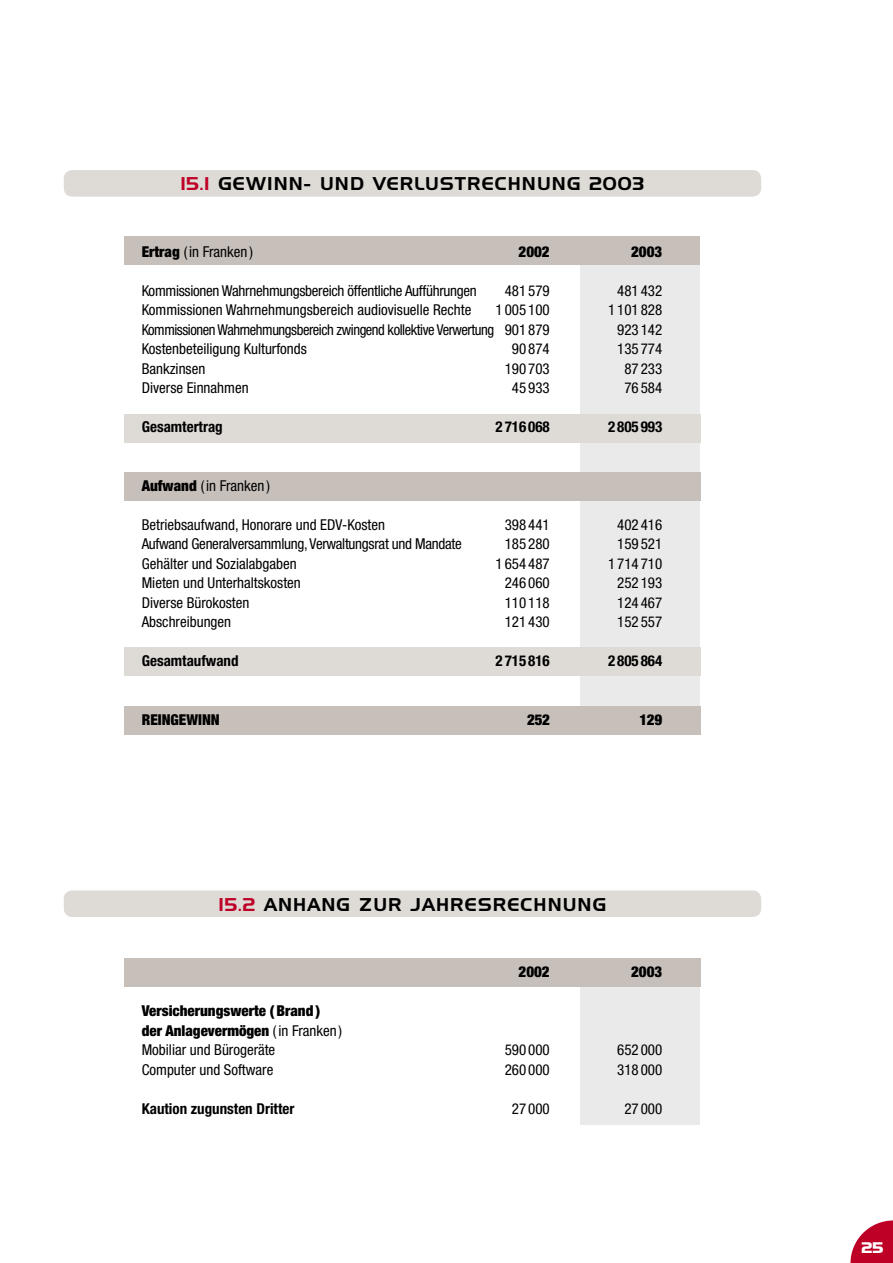
<style>
.page{position:relative;width:893px;height:1263px;background:#fff}
.page>*{position:absolute;margin:0;border:0;box-sizing:border-box;transform-origin:0 0}
.Sous-titre{font:18px "Handel Gothic";letter-spacing:.06em;color:#000}
.Texte_cond{font:condensed 15px "Helvetica Neue";color:#000}
.Texte_cond-2{font:condensed 15px "Helvetica Neue";letter-spacing:-.02em;color:#000}
.Texte_cond-3{font:900 condensed 15px "Helvetica Neue";color:#000}
.Texte_cond-4{font:700 condensed 15px "Helvetica Neue";color:#000}
.Texte_cond-5{font:condensed 15px "Helvetica Neue";letter-spacing:-.03em;color:#000}
.t1{font:700 15px "Handel Gothic";color:#fff}
.s1{color:#be0027}
.s2{font-weight:900}
.s3{font-weight:400}
</style>
<div class="page">
<svg style="left:850px;top:1220px;width:43px;height:43px"></svg>
<div style="left:580px;top:958px;width:120px;height:167px;background:#eaeaea"></div>
<div style="left:124px;top:958px;width:576px;height:28px;background:#c7c0ba"></div>
<div style="left:580px;top:238px;width:120px;height:478px;background:#eaeaea"></div>
<div style="left:124px;top:648px;width:576px;height:28px;background:#dedad6"></div>
<div style="left:124px;top:706px;width:576px;height:28px;background:#c7c0ba"></div>
<div style="left:124px;top:472px;width:576px;height:28px;background:#c7c0ba"></div>
<div style="left:124px;top:414px;width:576px;height:28px;background:#dedad6"></div>
<div style="left:125px;top:236px;width:575px;height:29px;background:#c7c0ba"></div>
<div style="left:64px;top:170px;width:697px;height:27px;background:#dedad6"></div>
<div style="left:64px;top:890px;width:697px;height:27px;background:#dedad6"></div>
<p class="Sous-titre" style="left:181px;top:173px;width:465px"><span class="s1">15.1</span> GEWINN- UND VERLUSTRECHNUNG 2003</p>
<p class="Texte_cond" style="left:142px;top:243px;width:113px"><span class="s2">Ertrag</span> ( in Franken )</p>
<p class="Texte_cond-3" style="left:519px;top:242px;width:33px">2002</p>
<p class="Texte_cond-3" style="left:631px;top:242px;width:33px">2003</p>
<p class="Texte_cond-2" style="left:142px;top:282px;width:336px">Kommissionen Wahrnehmungsbereich öffentliche Aufführungen</p>
<p class="Texte_cond" style="left:505px;top:282px;width:47px">481 579</p>
<p class="Texte_cond" style="left:617px;top:282px;width:47px">481 432</p>
<p class="Texte_cond" style="left:142px;top:301px;width:331px">Kommissionen Wahrnehmungsbereich audiovisuelle Rechte</p>
<p class="Texte_cond" style="left:496px;top:301px;width:56px">1 005 100</p>
<p class="Texte_cond" style="left:608px;top:301px;width:56px">1 101 828</p>
<p class="Texte_cond-5" style="left:142px;top:321px;width:410px">Kommissionen Wahrnehmungsbereich zwingend kollektive Verwertung 901 879</p>
<p class="Texte_cond" style="left:617px;top:321px;width:47px">923 142</p>
<p class="Texte_cond" style="left:142px;top:340px;width:167px">Kostenbeteiligung Kulturfonds</p>
<p class="Texte_cond" style="left:512px;top:340px;width:39px">90 874</p>
<p class="Texte_cond" style="left:617px;top:340px;width:47px">135 774</p>
<p class="Texte_cond" style="left:142px;top:360px;width:65px">Bankzinsen</p>
<p class="Texte_cond" style="left:505px;top:360px;width:47px">190 703</p>
<p class="Texte_cond" style="left:624px;top:360px;width:39px">87 233</p>
<p class="Texte_cond" style="left:142px;top:379px;width:108px">Diverse Einnahmen</p>
<p class="Texte_cond" style="left:512px;top:379px;width:39px">45 933</p>
<p class="Texte_cond" style="left:624px;top:379px;width:39px">76 584</p>
<p class="Texte_cond-4" style="left:142px;top:418px;width:83px">Gesamtertrag</p>
<p class="Texte_cond-4" style="left:496px;top:418px;width:56px">2 716 068</p>
<p class="Texte_cond-4" style="left:608px;top:418px;width:56px">2 805 993</p>
<p class="Texte_cond" style="left:142px;top:477px;width:130px"><span class="s2">Aufwand</span> ( in Franken )</p>
<p class="Texte_cond" style="left:142px;top:516px;width:245px">Betriebsaufwand, Honorare und EDV-Kosten</p>
<p class="Texte_cond" style="left:505px;top:516px;width:47px">398 441</p>
<p class="Texte_cond" style="left:617px;top:516px;width:47px">402 416</p>
<p class="Texte_cond-2" style="left:142px;top:535px;width:322px">Aufwand Generalversammlung, Verwaltungsrat und Mandate</p>
<p class="Texte_cond" style="left:505px;top:535px;width:47px">185 280</p>
<p class="Texte_cond" style="left:617px;top:535px;width:47px">159 521</p>
<p class="Texte_cond" style="left:142px;top:555px;width:156px">Gehälter und Sozialabgaben</p>
<p class="Texte_cond" style="left:496px;top:555px;width:56px">1 654 487</p>
<p class="Texte_cond" style="left:608px;top:555px;width:56px">1 714 710</p>
<p class="Texte_cond" style="left:142px;top:574px;width:161px">Mieten und Unterhaltskosten</p>
<p class="Texte_cond" style="left:505px;top:574px;width:47px">246 060</p>
<p class="Texte_cond" style="left:617px;top:574px;width:47px">252 193</p>
<p class="Texte_cond" style="left:142px;top:594px;width:109px">Diverse Bürokosten</p>
<p class="Texte_cond" style="left:505px;top:594px;width:47px">110 118</p>
<p class="Texte_cond" style="left:617px;top:594px;width:47px">124 467</p>
<p class="Texte_cond" style="left:142px;top:613px;width:91px">Abschreibungen</p>
<p class="Texte_cond" style="left:505px;top:613px;width:47px">121 430</p>
<p class="Texte_cond" style="left:617px;top:613px;width:47px">152 557</p>
<p class="Texte_cond-4" style="left:142px;top:652px;width:98px">Gesamtaufwand</p>
<p class="Texte_cond-4" style="left:496px;top:652px;width:56px">2 715 816</p>
<p class="Texte_cond-4" style="left:608px;top:652px;width:56px">2 805 864</p>
<p class="Texte_cond-3" style="left:142px;top:710px;width:80px">REINGEWINN</p>
<p class="Texte_cond-3" style="left:527px;top:710px;width:24px">252</p>
<p class="Texte_cond-3" style="left:639px;top:710px;width:24px">129</p>
<p class="Sous-titre" style="left:219px;top:893px;width:389px"><span class="s1">15.2</span> ANHANG ZUR JAHRESRECHNUNG</p>
<p class="Texte_cond-3" style="left:519px;top:962px;width:33px">2002</p>
<p class="Texte_cond-3" style="left:631px;top:962px;width:33px">2003</p>
<p class="Texte_cond-3" style="left:142px;top:1001px;width:180px">Versicherungswerte ( Brand )</p>
<p class="Texte_cond-3" style="left:142px;top:1021px;width:202px">der Anlagevermögen <span class="s3">( in Franken )</span></p>
<p class="Texte_cond" style="left:142px;top:1041px;width:135px">Mobiliar und Bürogeräte</p>
<p class="Texte_cond" style="left:505px;top:1041px;width:47px">590 000</p>
<p class="Texte_cond" style="left:617px;top:1041px;width:47px">652 000</p>
<p class="Texte_cond" style="left:142px;top:1060px;width:133px">Computer und Software</p>
<p class="Texte_cond" style="left:505px;top:1060px;width:47px">260 000</p>
<p class="Texte_cond" style="left:617px;top:1060px;width:47px">318 000</p>
<p class="Texte_cond-4" style="left:142px;top:1099px;width:154px">Kaution zugunsten Dritter</p>
<p class="Texte_cond" style="left:512px;top:1099px;width:39px">27 000</p>
<p class="Texte_cond" style="left:624px;top:1099px;width:39px">27 000</p>
<p class="t1" style="left:862px;top:1238px;width:23px">25</p>
</div>
